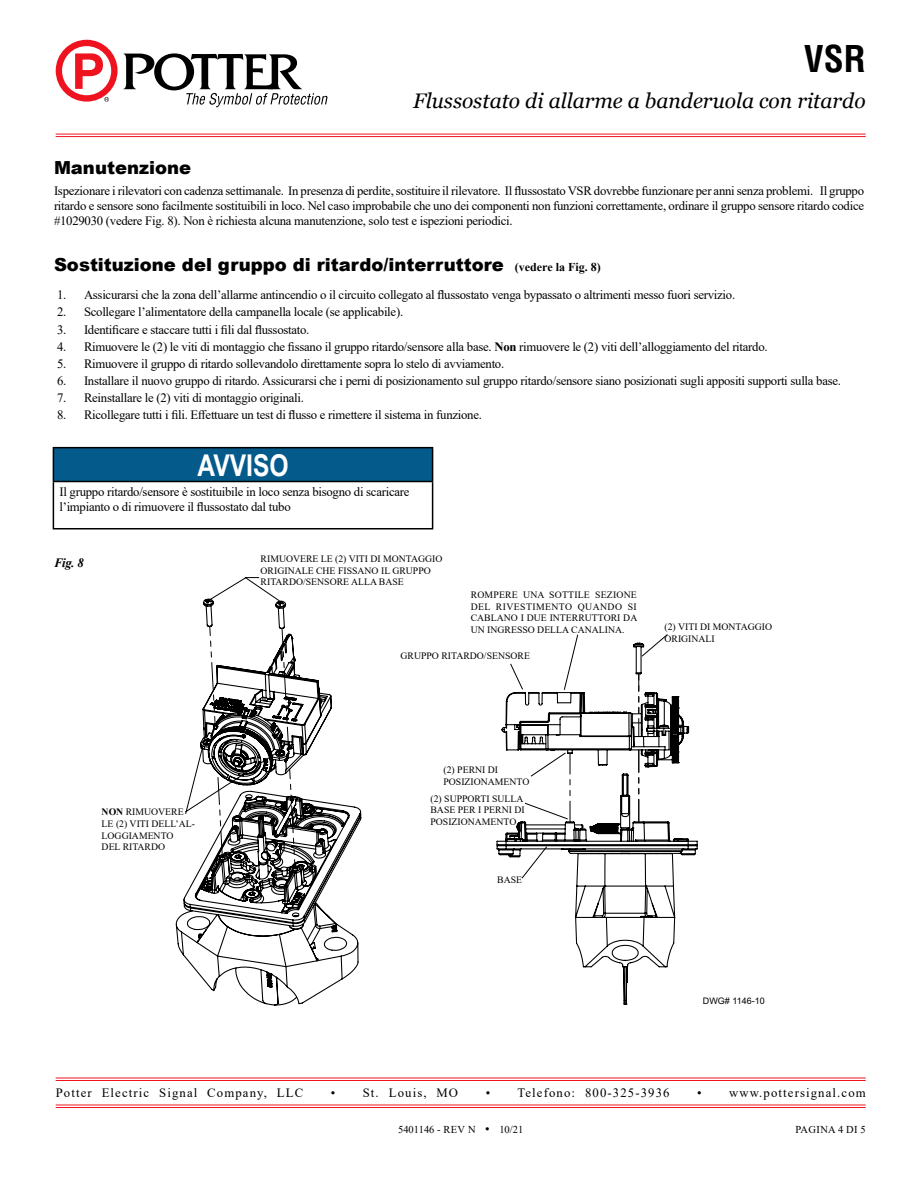
<style>
.page{position:relative;width:918px;height:1188px;background:#fff}
.page>*{position:absolute;margin:0;border:0;box-sizing:border-box;transform-origin:0 0}
.t1{font:700 condensed 36px "Helvetica LT Std";color:#000}
.t2{font:700 30px "Arial Narrow";color:#fff}
.t3{font:italic 21px "Georgia";color:#000}
.t4{font:900 18px "Arial";color:#000}
.t5{font:12.75px/15px "Times New Roman";letter-spacing:-.02em;color:#000;text-align:justify}
.t6{font:12.75px "Times New Roman";letter-spacing:.09em;color:#000}
.t7{font:italic 700 12.75px "Times New Roman";color:#000}
.t8{font:10.5px "Times New Roman";color:#000}
.t9{font:10.5px "Times New Roman";letter-spacing:.035em;color:#000}
.t10{font:9.75px/11.7px "Times New Roman";color:#000}
.t11{font:9px "Arial";color:#000}
.s1{font-family:"Times New Roman";font-weight:700;font-size:12px}
.s2{font-weight:700}
.s3{font-size:12.75px}
</style>
<div class="page">
<svg style="left:56px;top:40px;width:271px;height:67px"></svg>
<hr style="left:56px;top:1078px;width:810px;height:1px;background:#ef131f">
<hr style="left:56px;top:1080px;width:810px;height:1px;background:#ef131f">
<hr style="left:56px;top:1105px;width:810px;height:1px;background:#ef131f">
<hr style="left:56px;top:1107px;width:810px;height:1px;background:#ef131f">
<hr style="left:56px;top:134px;width:810px;height:1px;background:#ef131f">
<hr style="left:56px;top:136px;width:810px;height:1px;background:#ef131f">
<svg style="left:176px;top:599px;width:186px;height:407px"></svg>
<svg style="left:496px;top:642px;width:202px;height:363px"></svg>
<svg style="left:638px;top:750px;width:1px;height:72px"></svg>
<svg style="left:636px;top:673px;width:6px;height:64px"></svg>
<svg style="left:185px;top:624px;width:113px;height:247px"></svg>
<svg style="left:510px;top:663px;width:13px;height:27px"></svg>
<svg style="left:641px;top:634px;width:27px;height:23px"></svg>
<svg style="left:524px;top:752px;width:48px;height:70px"></svg>
<svg style="left:521px;top:846px;width:26px;height:33px"></svg>
<svg style="left:564px;top:634px;width:14px;height:56px"></svg>
<svg style="left:206px;top:577px;width:74px;height:25px"></svg>
<div style="left:53px;top:448px;width:380px;height:34px;background:#035a8b"></div>
<hr style="left:53px;top:447px;width:380px;height:1px;background:#000">
<hr style="left:53px;top:448px;width:1px;height:33px;background:#000">
<hr style="left:432px;top:448px;width:1px;height:33px;background:#000">
<hr style="left:53px;top:481px;width:380px;height:1px;background:#000">
<hr style="left:53px;top:482px;width:1px;height:46px;background:#000">
<hr style="left:432px;top:482px;width:1px;height:46px;background:#000">
<hr style="left:53px;top:528px;width:380px;height:2px;background:#000">
<h1 class="t1" style="left:804px;top:36px;width:64px">VSR</h1>
<h3 class="t3" style="left:413px;top:88px;width:454px">Flussostato di allarme a banderuola con ritardo</h3>
<h3 class="t4" style="left:54px;top:155px;width:139px">Manutenzione</h3>
<p class="t5" style="left:54px;top:182px;width:812px">Ispezionare i rilevatori con cadenza settimanale. In presenza di perdite, sostituire il rilevatore. Il flussostato VSR dovrebbe funzionare per anni senza problemi. Il gruppo ritardo e sensore sono facilmente sostituibili in loco. Nel caso improbabile che uno dei componenti non funzioni correttamente, ordinare il gruppo sensore ritardo codice #1029030 (vedere Fig. 8). Non è richiesta alcuna manutenzione, solo test e ispezioni periodici.</p>
<h3 class="t4" style="left:54px;top:251px;width:548px">Sostituzione del gruppo di ritardo/interruttore <span class="s1">(vedere la Fig. 8)</span></h3>
<p class="t5" style="left:57px;top:287px;width:680px">1. Assicurarsi che la zona dell’allarme antincendio o il circuito collegato al flussostato venga bypassato o altrimenti messo fuori servizio.</p>
<p class="t5" style="left:57px;top:304px;width:348px">2. Scollegare l’alimentatore della campanella locale (se applicabile).</p>
<p class="t5" style="left:57px;top:321px;width:254px">3. Identificare e staccare tutti i fili dal flussostato.</p>
<p class="t5" style="left:57px;top:339px;width:712px">4. Rimuovere le (2) le viti di montaggio che fissano il gruppo ritardo/sensore alla base. <span class="s2">Non</span> rimuovere le (2) viti dell’alloggiamento del ritardo.</p>
<p class="t5" style="left:57px;top:356px;width:449px">5. Rimuovere il gruppo di ritardo sollevandolo direttamente sopra lo stelo di avviamento.</p>
<p class="t5" style="left:57px;top:373px;width:786px">6. Installare il nuovo gruppo di ritardo. Assicurarsi che i perni di posizionamento sul gruppo ritardo/sensore siano posizionati sugli appositi supporti sulla base.</p>
<p class="t5" style="left:57px;top:390px;width:248px">7. Reinstallare le (2) viti di montaggio originali.</p>
<p class="t5" style="left:57px;top:407px;width:427px">8. Ricollegare tutti i fili. Effettuare un test di flusso e rimettere il sistema in funzione.</p>
<h2 class="t2" style="left:197px;top:442px;width:93px">AVVISO</h2>
<p class="t5" style="left:59px;top:484px;width:352px">Il gruppo ritardo/sensore è sostituibile in loco senza bisogno di scaricare l’impianto o di rimuovere il flussostato dal tubo</p>
<p class="t7" style="left:54px;top:553px;width:31px">Fig. 8</p>
<p class="t10" style="left:102px;top:806px;width:95px"><span class="s2">NON</span> RIMUOVERE<br>LE (2) VITI DELL’AL-<br>LOGGIAMENTO<br>DEL RITARDO</p>
<p class="t10" style="left:261px;top:552px;width:183px">RIMUOVERE LE (2) VITI DI MONTAGGIO<br>ORIGINALE CHE FISSANO IL GRUPPO<br>RITARDO/SENSORE ALLA BASE</p>
<p class="t10" style="left:471px;top:588px;width:168px;text-align:justify">ROMPERE UNA SOTTILE SEZIONE DEL RIVESTIMENTO QUANDO SI CABLANO I DUE INTERRUTTORI DA UN INGRESSO DELLA CANALINA.</p>
<p class="t10" style="left:401px;top:650px;width:131px">GRUPPO RITARDO/SENSORE</p>
<p class="t10" style="left:664px;top:621px;width:109px">(2) VITI DI MONTAGGIO<br>ORIGINALI</p>
<p class="t10" style="left:444px;top:764px;width:87px">(2) PERNI DI<br>POSIZIONAMENTO</p>
<p class="t10" style="left:430px;top:792px;width:96px;text-align:justify">(2) SUPPORTI SULLA BASE PER I PERNI DI POSIZIONAMENTO</p>
<p class="t10" style="left:497px;top:874px;width:26px">BASE</p>
<p class="t11" style="left:703px;top:995px;width:63px">DWG# 1146-10</p>
<p class="t6" style="left:56px;top:1084px;width:249px">Potter Electric Signal Company, LLC</p>
<p class="t6" style="left:331px;top:1084px;width:129px">• St. Louis, MO</p>
<p class="t6" style="left:486px;top:1084px;width:185px">• Telefono: 800-325-3936</p>
<p class="t6" style="left:697px;top:1084px;width:170px">• www.pottersignal.com</p>
<p class="t8" style="left:398px;top:1122px;width:127px">5401146 - REV N <span class="s3">•</span> 10/21</p>
<p class="t9" style="left:795px;top:1122px;width:72px">PAGINA 4 DI 5</p>
</div>
